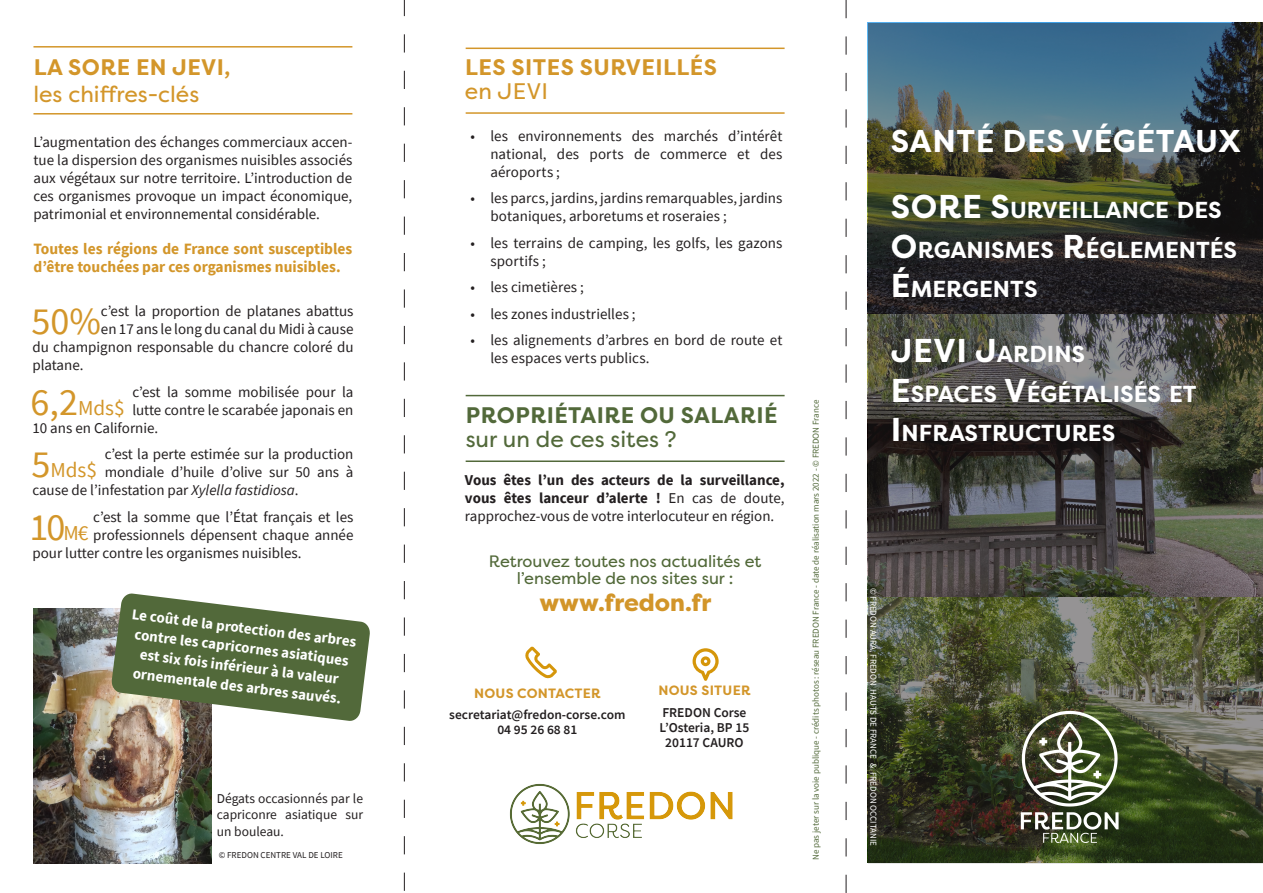
<style>
.page{position:relative;width:1263px;height:893px;background:#fff}
.page>*{position:absolute;margin:0;border:0;box-sizing:border-box;transform-origin:0 0}
.TITRE{font:38.25px "Source Sans Pro";color:#d3962a}
.TITRE-2{font:700 31.5px "Filson Pro";letter-spacing:.02em;color:#fff}
.t1{font:800 24px "Filson Pro";color:#d29529}
.TITRE-3{font:700 23.1px/39.6px "Filson Pro";color:#fff}
.Titre-3{font:700 22.5px/24px "Filson Pro";letter-spacing:.02em;color:#52693a}
.Titre-3-2{font:700 22.5px "Filson Pro";letter-spacing:.02em;color:#d3962a}
.Titre-3-3{font:22.5px "Filson Pro";color:#d3962a}
.TITRE-4{font:21.15px "Source Sans Pro";color:#d3962a}
.t2{font:16.5px/16.5px "Filson Pro";color:#526939;text-align:center}
.Texte-Courant{font:700 15.75px/18px "Source Sans Pro";color:#d3962a}
.Texte-Courant-2{font:15px/18px "Source Sans Pro";color:#231f20}
.TITRE-5{font:15px "Source Sans Pro";color:#231f20}
.TITRE-6{font:700 15px/18px "Source Sans Pro";color:#231f20;text-align:justify}
.TITRE-7{font:700 15px/19.5px "Source Sans Pro";color:#fff;text-align:center}
.TITRE-8{font:13.5px/16.2px "Source Sans Pro";color:#231f20;text-align:justify}
.t3{font:600 13.5px/15px "Source Sans Pro";color:#231f20;text-align:center}
.t4{font:700 13.5px "Filson Pro";letter-spacing:.02em;color:#d3962a}
.t5{font:600 13.2px/15px "Source Sans Pro";color:#231f20;text-align:center}
.t6{font:9px "Source Sans Pro";color:#52693a}
.TITRE-9{font:9px "Source Sans Pro";color:#fff}
.TITRE-10{font:9px "Source Sans Pro";color:#231f20}
.s1{font-size:38.25px}
.s2{font-style:italic}
.s3{font-size:21.15px}
.s4{font-weight:400}
.s5{font-size:33px}
</style>
<div class="page">
<img style="left:509px;top:783px;width:224px;height:61px">
<svg style="left:525px;top:646px;width:32px;height:33px"></svg>
<svg style="left:692px;top:648px;width:27px;height:33px"></svg>
<hr style="left:466px;top:460px;width:319px;height:2px;background:#52693a">
<hr style="left:466px;top:395px;width:319px;height:1px;background:#52693a">
<hr style="left:466px;top:48px;width:319px;height:1px;background:#d3962a">
<hr style="left:466px;top:112px;width:319px;height:2px;background:#d3962a">
<img style="left:33px;top:609px;width:178px;height:254px">
<svg style="left:111px;top:593px;width:259px;height:128px"></svg>
<hr style="left:33px;top:46px;width:319px;height:2px;background:#d3962a">
<hr style="left:33px;top:113px;width:319px;height:2px;background:#d3962a">
<img style="left:871px;top:26px;width:389px;height:834px">
<div style="left:868px;top:23px;width:395px;height:840px;border:2px solid #231f20"></div>
<img style="left:1010px;top:701px;width:111px;height:150px">
<svg style="left:404px;top:0;width:1px;height:891px"></svg>
<svg style="left:846px;top:0;width:1px;height:893px"></svg>
<p class="Titre-3-2" style="left:34px;top:53px;width:198px">LA SORE EN JEVI,</p>
<p class="Titre-3-3" style="left:33px;top:79px;width:167px">les chiffres-clés</p>
<p class="Texte-Courant-2" style="left:33px;top:133px;width:320px;text-align:justify">L’augmentation des échanges commerciaux accen&shy;tue la dispersion des organismes nuisibles associés aux végétaux sur notre territoire. L’introduction de ces organismes provoque un impact économique, patrimonial et environnemental considérable.</p>
<p class="Texte-Courant" style="left:33px;top:240px;width:320px">Toutes les régions de France sont susceptibles d’être touchées par ces organismes nuisibles.</p>
<p class="TITRE" style="left:31px;top:297px;width:71px">50%</p>
<p class="TITRE-5" style="left:101px;top:302px;width:254px">c’est la proportion de platanes abattus</p>
<p class="TITRE-5" style="left:101px;top:320px;width:254px">en 17 ans le long du canal du Midi à cause</p>
<p class="TITRE-5" style="left:32px;top:338px;width:323px">du champignon responsable du chancre coloré du</p>
<p class="TITRE-5" style="left:32px;top:356px;width:53px">platane.</p>
<p class="TITRE-4" style="left:31px;top:394px;width:96px"><span class="s1">6,2</span>Mds$</p>
<p class="TITRE-5" style="left:132px;top:382px;width:223px">c’est la somme mobilisée pour la</p>
<p class="TITRE-5" style="left:132px;top:400px;width:223px">lutte contre le scarabée japonais en</p>
<p class="TITRE-5" style="left:32px;top:418px;width:127px">10 ans en Californie.</p>
<p class="TITRE-4" style="left:31px;top:457px;width:67px"><span class="s1">5</span>Mds$</p>
<p class="TITRE-5" style="left:105px;top:445px;width:250px">c’est la perte estimée sur la production</p>
<p class="TITRE-5" style="left:105px;top:463px;width:250px">mondiale d’huile d’olive sur 50 ans à</p>
<p class="TITRE-5" style="left:32px;top:481px;width:268px">cause de l’infestation par <span class="s2">Xylella fastidiosa</span>.</p>
<p class="TITRE" style="left:29px;top:503px;width:60px">10<span class="s3">M€</span></p>
<p class="TITRE-5" style="left:93px;top:507px;width:262px">c’est la somme que l’État français et les</p>
<p class="TITRE-5" style="left:93px;top:525px;width:262px">professionnels dépensent chaque année</p>
<p class="TITRE-5" style="left:32px;top:543px;width:271px">pour lutter contre les organismes nuisibles.</p>
<p class="TITRE-7" style="left:133px;top:604px;width:228px;rotate:7deg">Le coût de la protection des arbres contre les capricornes asiatiques est six fois inférieur à la valeur ornementale des arbres sauvés.</p>
<p class="TITRE-8" style="left:217px;top:790px;width:148px">Dégats occasionnés par le capriconre asiatique sur un bouleau.</p>
<p class="TITRE-10" style="left:219px;top:850px;width:126px">© FREDON CENTRE VAL DE LOIRE</p>
<p class="Titre-3-2" style="left:465px;top:53px;width:253px">LES SITES SURVEILLÉS</p>
<p class="Titre-3-3" style="left:465px;top:76px;width:85px">en JEVI</p>
<p class="Texte-Courant-2" style="left:490px;top:127px;width:293px;text-align:justify;text-indent:-20px">• les environnements des marchés d’intérêt national, des ports de commerce et des aéroports ;</p>
<p class="Texte-Courant-2" style="left:490px;top:189px;width:293px;text-indent:-20px">• les parcs, jardins, jardins remarquables, jardins botaniques, arboretums et roseraies ;</p>
<p class="Texte-Courant-2" style="left:490px;top:234px;width:293px;text-indent:-20px">• les terrains de camping, les golfs, les gazons sportifs ;</p>
<p class="Texte-Courant-2" style="left:470px;top:278px;width:115px">• les cimetières ;</p>
<p class="Texte-Courant-2" style="left:470px;top:305px;width:167px">• les zones industrielles ;</p>
<p class="Texte-Courant-2" style="left:490px;top:331px;width:293px;text-indent:-20px">• les alignements d’arbres en bord de route et les espaces verts publics.</p>
<p class="Titre-3" style="left:466px;top:404px;width:313px">PROPRIÉTAIRE OU SALARIÉ <span class="s4">sur un de ces sites ?</span></p>
<p class="TITRE-6" style="left:465px;top:471px;width:321px">Vous êtes l’un des acteurs de la surveillance, vous êtes lanceur d’alerte ! <span class="s4">En cas de doute, rapprochez-vous de votre interlocuteur en région.</span></p>
<p class="t2" style="left:489px;top:553px;width:274px">Retrouvez toutes nos actualités et l’ensemble de nos sites sur :</p>
<p class="t1" style="left:539px;top:587px;width:174px">www.fredon.fr</p>
<p class="t4" style="left:474px;top:684px;width:128px">NOUS CONTACTER</p>
<p class="t5" style="left:449px;top:707px;width:178px">secretariat@fredon-corse.com<br>04 95 26 68 81</p>
<p class="t4" style="left:658px;top:682px;width:94px">NOUS SITUER</p>
<p class="t3" style="left:659px;top:705px;width:91px">FREDON Corse<br>L’Osteria, BP 15<br>20117 CAURO</p>
<p class="t6" style="left:810px;top:860px;width:462px;rotate:-90deg">Ne pas jeter sur la voie publique - crédits photos : réseau FREDON France - date de réalisation mars 2022 - © FREDON France</p>
<p class="TITRE-2" style="left:891px;top:121px;width:351px">SANTÉ DES VÉGÉTAUX</p>
<p class="TITRE-3" style="left:891px;top:190px;width:348px"><span class="s5">SORE S</span>URVEILLANCE DES<br><span class="s5">O</span>RGANISMES <span class="s5">R</span>ÉGLEMENTÉS<br><span class="s5">É</span>MERGENTS</p>
<p class="TITRE-3" style="left:891px;top:335px;width:307px"><span class="s5">JEVI J</span>ARDINS<br><span class="s5">E</span>SPACES <span class="s5">V</span>ÉGÉTALISÉS ET<br><span class="s5">I</span>NFRASTRUCTURES</p>
<p class="TITRE-9" style="left:879px;top:588px;width:260px;rotate:90deg">© FREDON AURA, FREDON HAUTS DE FRANCE &amp; FREDON OCCITANIE</p>
</div>
